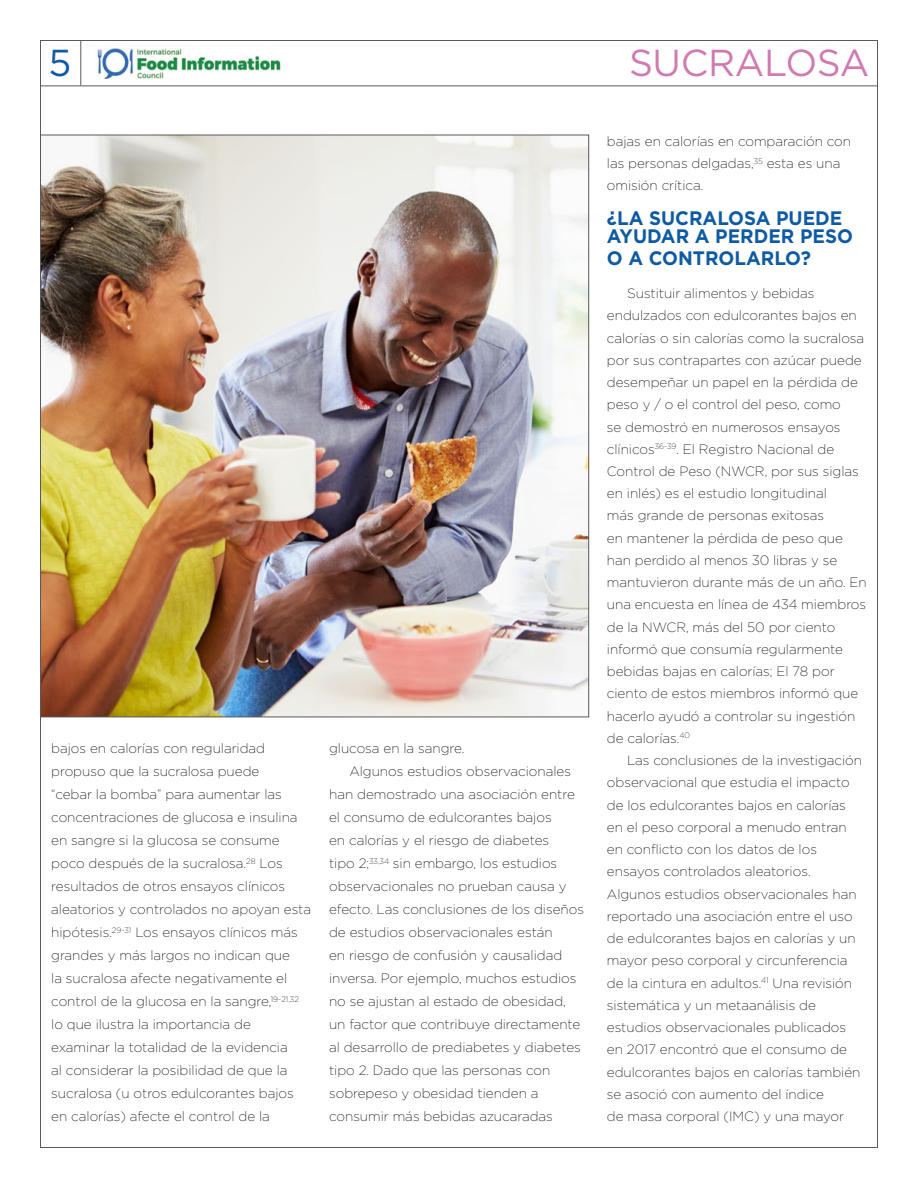
<style>
.page{position:relative;width:918px;height:1188px;background:#fff}
.page>*{position:absolute;margin:0;border:0;box-sizing:border-box;transform-origin:0 0}
.t1{font:37.5px "Gotham";letter-spacing:-.01em;color:#d17ab2}
.t2{font:37.5px "Gotham";color:#0f5ba3}
.t3{font:700 19.5px/18.5px "Gotham";color:#0f5ba3;scale:.96 1}
.t4{font:200 13.5px/22.2px "Gotham";color:#000}
</style>
<div class="page">
<hr style="left:40px;top:86px;width:838px;height:1px;background:#58595b">
<hr style="left:81px;top:40px;width:1px;height:45px;background:#58595b">
<img style="left:97px;top:49px;width:184px;height:29px">
<img style="left:42px;top:137px;width:545px;height:578px">
<h1 class="t2" style="left:48px;top:39px;width:24px">5</h1>
<h1 class="t1" style="left:629px;top:39px;width:242px">SUCRALOSA</h1>
<p class="t4" style="left:51px;top:737px;width:261px;line-height:23px">bajos en calorías con regularidad propuso que la sucralosa puede<br>“cebar la bomba” para aumentar las concentraciones de glucosa e insulina en sangre si la glucosa se consume poco después de la sucralosa.<sup>28</sup> Los resultados de otros ensayos clínicos aleatorios y controlados no apoyan esta hipótesis.<sup>29-31</sup> Los ensayos clínicos más grandes y más largos no indican que<br>la sucralosa afecte negativamente el control de la glucosa en la sangre,<sup>19-21,32 </sup>lo que ilustra la importancia de examinar la totalidad de la evidencia<br>al considerar la posibilidad de que la sucralosa (u otros edulcorantes bajos en calorías) afecte el control de la</p>
<p class="t4" style="left:329px;top:737px;width:137px">glucosa en la sangre.</p>
<p class="t4" style="left:349px;top:760px;width:223px">Algunos estudios observacionales</p>
<p class="t4" style="left:329px;top:783px;width:247px">han demostrado una asociación entre</p>
<p class="t4" style="left:329px;top:806px;width:224px">el consumo de edulcorantes bajos</p>
<p class="t4" style="left:329px;top:829px;width:222px">en calorías y el riesgo de diabetes</p>
<p class="t4" style="left:329px;top:852px;width:230px">tipo 2;<sup>33,34</sup> sin embargo, los estudios</p>
<p class="t4" style="left:329px;top:875px;width:239px">observacionales no prueban causa y</p>
<p class="t4" style="left:329px;top:898px;width:256px">efecto. Las conclusiones de los diseños</p>
<p class="t4" style="left:329px;top:921px;width:225px">de estudios observacionales están</p>
<p class="t4" style="left:329px;top:944px;width:235px">en riesgo de confusión y causalidad</p>
<p class="t4" style="left:329px;top:967px;width:249px">inversa. Por ejemplo, muchos estudios</p>
<p class="t4" style="left:329px;top:990px;width:238px">no se ajustan al estado de obesidad,</p>
<p class="t4" style="left:329px;top:1013px;width:253px">un factor que contribuye directamente</p>
<p class="t4" style="left:329px;top:1036px;width:253px">al desarrollo de prediabetes y diabetes</p>
<p class="t4" style="left:329px;top:1059px;width:223px">tipo 2. Dado que las personas con</p>
<p class="t4" style="left:329px;top:1082px;width:211px">sobrepeso y obesidad tienden a</p>
<p class="t4" style="left:329px;top:1105px;width:225px">consumir más bebidas azucaradas</p>
<p class="t4" style="left:607px;top:129px;width:246px">bajas en calorías en comparación con las personas delgadas,<sup>35</sup> esta es una omisión crítica.</p>
<h2 class="t3" style="left:607px;top:209px;width:258px">¿LA SUCRALOSA PUEDE<br>AYUDAR A PERDER PESO</h2>
<h2 class="t3" style="left:607px;top:249px;width:214px">O A CONTROLARLO?</h2>
<p class="t4" style="left:607px;top:282px;width:261px;text-indent:20px">Sustituir alimentos y bebidas endulzados con edulcorantes bajos en calorías o sin calorías como la sucralosa por sus contrapartes con azúcar puede desempeñar un papel en la pérdida de peso y / o el control del peso, como<br>se demostró en numerosos ensayos clínicos<sup>36-39</sup>. El Registro Nacional de Control de Peso (NWCR, por sus siglas en inlés) es el estudio longitudinal<br>más grande de personas exitosas<br>en mantener la pérdida de peso que han perdido al menos 30 libras y se mantuvieron durante más de un año. En una encuesta en línea de 434 miembros de la NWCR, más del 50 por ciento informó que consumía regularmente bebidas bajas en calorías; El 78 por ciento de estos miembros informó que hacerlo ayudó a controlar su ingestión de calorías.<sup>40</sup></p>
<p class="t4" style="left:607px;top:749px;width:257px;text-indent:20px">Las conclusiones de la investigación observacional que estudia el impacto de los edulcorantes bajos en calorías en el peso corporal a menudo entran en conflicto con los datos de los ensayos controlados aleatorios.<br>Algunos estudios observacionales han reportado una asociación entre el uso de edulcorantes bajos en calorías y un mayor peso corporal y circunferencia de la cintura en adultos.<sup>41</sup> Una revisión sistemática y un metaanálisis de estudios observacionales publicados en 2017 encontró que el consumo de edulcorantes bajos en calorías también se asoció con aumento del índice<br>de masa corporal (IMC) y una mayor</p>
</div>
